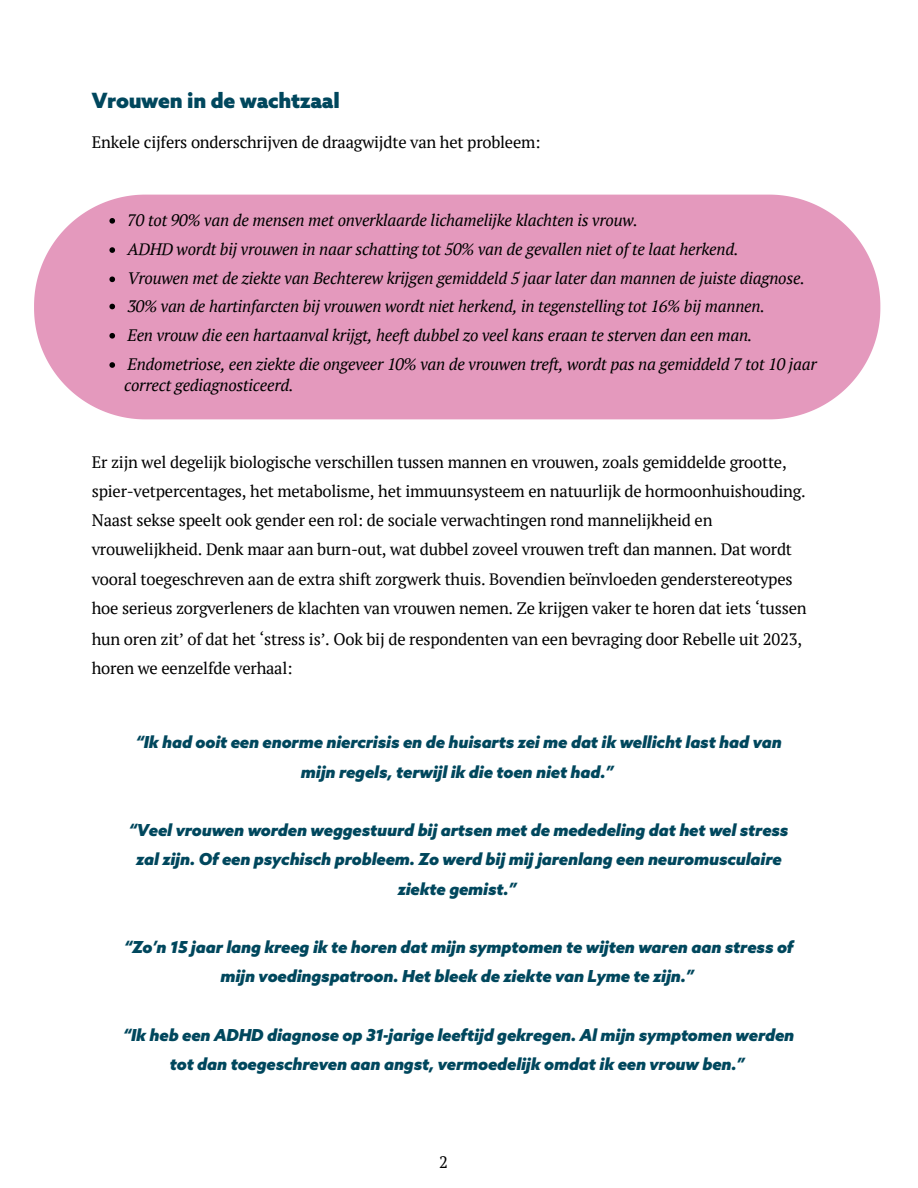
<style>
.page{position:relative;width:918px;height:1188px;background:#fff}
.page>*{position:absolute;margin:0;border:0;box-sizing:border-box;transform-origin:0 0}
.t1{font:900 21px "Azo Sans";letter-spacing:-.015em;color:#00475d}
.t2{font:16.5px/29.2px "PT Serif";letter-spacing:-.015em;color:#000}
.t3{font:italic 900 16.5px/29.2px "Azo Sans";letter-spacing:-.015em;color:#00475d;text-align:center}
.t4{font:italic 16.5px "PT Serif";letter-spacing:-.015em;color:#000}
</style>
<div class="page">
<div style="left:34px;top:195px;width:846px;height:224px;background:#e499bd"></div>
<svg style="left:109px;top:218px;width:6px;height:6px"></svg>
<svg style="left:109px;top:247px;width:6px;height:6px"></svg>
<svg style="left:109px;top:277px;width:6px;height:5px"></svg>
<svg style="left:109px;top:304px;width:6px;height:5px"></svg>
<svg style="left:109px;top:333px;width:6px;height:6px"></svg>
<svg style="left:109px;top:362px;width:6px;height:6px"></svg>
<p class="t1" style="left:92px;top:90px;width:249px">Vrouwen in de wachtzaal</p>
<p class="t2" style="left:92px;top:127px;width:450px">Enkele cijfers onderschrijven de draagwijdte van het probleem:</p>
<p class="t4" style="left:127px;top:209px;width:512px">70 tot 90% van de mensen met onverklaarde lichamelijke klachten is vrouw.</p>
<p class="t4" style="left:127px;top:238px;width:613px">ADHD wordt bij vrouwen in naar schatting tot 50% van de gevallen niet of te laat herkend.</p>
<p class="t4" style="left:127px;top:267px;width:679px">Vrouwen met de ziekte van Bechterew krijgen gemiddeld 5 jaar later dan mannen de juiste diagnose.</p>
<p class="t4" style="left:127px;top:294px;width:639px">30% van de hartinfarcten bij vrouwen wordt niet herkend, in tegenstelling tot 16% bij mannen.</p>
<p class="t4" style="left:127px;top:324px;width:626px">Een vrouw die een hartaanval krijgt, heeft dubbel zo veel kans eraan te sterven dan een man.</p>
<p class="t4" style="left:127px;top:353px;width:691px">Endometriose, een ziekte die ongeveer 10% van de vrouwen treft, wordt pas na gemiddeld 7 tot 10 jaar</p>
<p class="t4" style="left:124px;top:374px;width:171px">correct gediagnosticeerd.</p>
<p class="t2" style="left:92px;top:447px;width:696px">Er zijn wel degelijk biologische verschillen tussen mannen en vrouwen, zoals gemiddelde grootte,</p>
<p class="t2" style="left:92px;top:476px;width:716px">spier-vetpercentages, het metabolisme, het immuunsysteem en natuurlijk de hormoonhuishouding.</p>
<p class="t2" style="left:92px;top:505px;width:622px">Naast sekse speelt ook gender een rol: de sociale verwachtingen rond mannelijkheid en</p>
<p class="t2" style="left:92px;top:535px;width:702px">vrouwelijkheid. Denk maar aan burn-out, wat dubbel zoveel vrouwen treft dan mannen. Dat wordt</p>
<p class="t2" style="left:92px;top:564px;width:702px">vooral toegeschreven aan de extra shift zorgwerk thuis. Bovendien beïnvloeden genderstereotypes</p>
<p class="t2" style="left:92px;top:593px;width:716px">hoe serieus zorgverleners de klachten van vrouwen nemen. Ze krijgen vaker te horen dat iets ‘tussen</p>
<p class="t2" style="left:92px;top:624px;width:712px">hun oren zit’ of dat het ‘stress is’. Ook bij de respondenten van een bevraging door Rebelle uit 2023, horen we eenzelfde verhaal:</p>
<p class="t3" style="left:136px;top:729px;width:647px">“Ik had ooit een enorme niercrisis en de huisarts zei me dat ik wellicht last had van mijn regels, terwijl ik die toen niet had.”</p>
<h1 class="t3" style="left:129px;top:817px;width:661px">“Veel vrouwen worden weggestuurd bij artsen met de mededeling dat het wel stress zal zijn. Of een psychisch probleem. Zo werd bij mij jarenlang een neuromusculaire ziekte gemist.”</h1>
<h1 class="t3" style="left:124px;top:934px;width:671px">“Zo’n 15 jaar lang kreeg ik te horen dat mijn symptomen te wijten waren aan stress of mijn voedingspatroon. Het bleek de ziekte van Lyme te zijn.”</h1>
<h1 class="t3" style="left:124px;top:1022px;width:672px">“Ik heb een ADHD diagnose op 31-jarige leeftijd gekregen. Al mijn symptomen werden tot dan toegeschreven aan angst, vermoedelijk omdat ik een vrouw ben.”</h1>
<h1 class="t2" style="left:439px;top:1147px;width:10px">2</h1>
</div>
